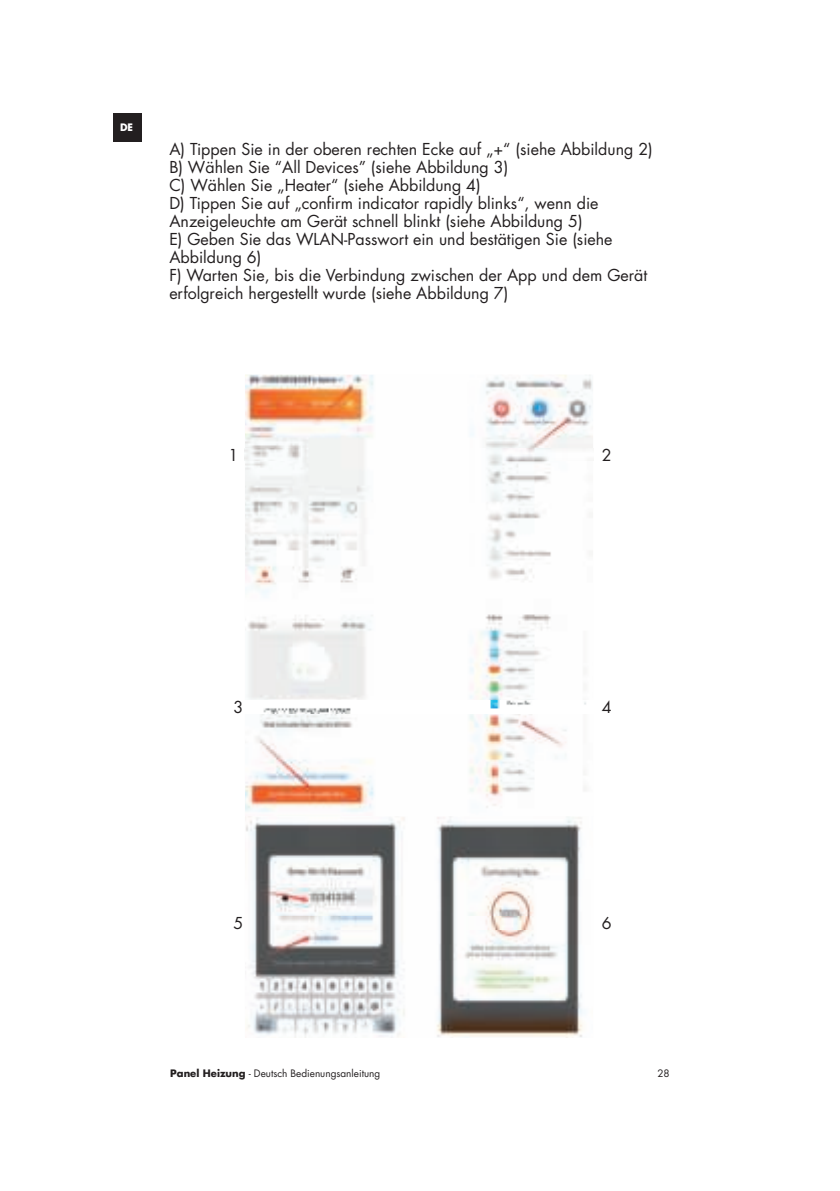
<style>
.page{position:relative;width:840px;height:1191px;background:#fff}
.page>*{position:absolute;margin:0;border:0;box-sizing:border-box;transform-origin:0 0}
.t1{font:16px/18px "Futura LT";color:#231f20}
.t2{font:10px "Futura LT";color:#231f20}
.t3{font:700 10px "Futura LT";color:#fff}
.s1{font-weight:700}
</style>
<div class="page">
<div style="left:113px;top:113px;width:29px;height:29px;background:#231f20"></div>
<img style="left:245px;top:374px;width:347px;height:663px">
<img style="left:245px;top:448px;width:347px;height:13px">
<img style="left:245px;top:700px;width:347px;height:13px">
<img style="left:245px;top:916px;width:347px;height:13px">
<p class="t3" style="left:120px;top:122px;width:15px">DE</p>
<p class="t1" style="left:169px;top:140px;width:484px">A) Tippen Sie in der oberen rechten Ecke auf „+“ (siehe Abbildung 2)<br>B) Wählen Sie “All Devices” (siehe Abbildung 3)<br>C) Wählen Sie „Heater“ (siehe Abbildung 4)<br>D) Tippen Sie auf „confirm indicator rapidly blinks“, wenn die Anzeigeleuchte am Gerät schnell blinkt (siehe Abbildung 5)<br>E) Geben Sie das WLAN-Passwort ein und bestätigen Sie (siehe Abbildung 6)<br>F) Warten Sie, bis die Verbindung zwischen der App und dem Gerät erfolgreich hergestellt wurde (siehe Abbildung 7)</p>
<p class="t1" style="left:228px;top:446px;width:11px">1</p>
<p class="t1" style="left:601px;top:446px;width:11px">2</p>
<p class="t1" style="left:233px;top:698px;width:11px">3</p>
<p class="t1" style="left:601px;top:698px;width:11px">4</p>
<p class="t1" style="left:233px;top:914px;width:11px">5</p>
<p class="t1" style="left:601px;top:914px;width:11px">6</p>
<p class="t2" style="left:170px;top:1067px;width:211px"><span class="s1">Panel Heizung</span> - Deutsch Bedienungsanleitung</p>
<p class="t2" style="left:657px;top:1067px;width:14px">28</p>
</div>
